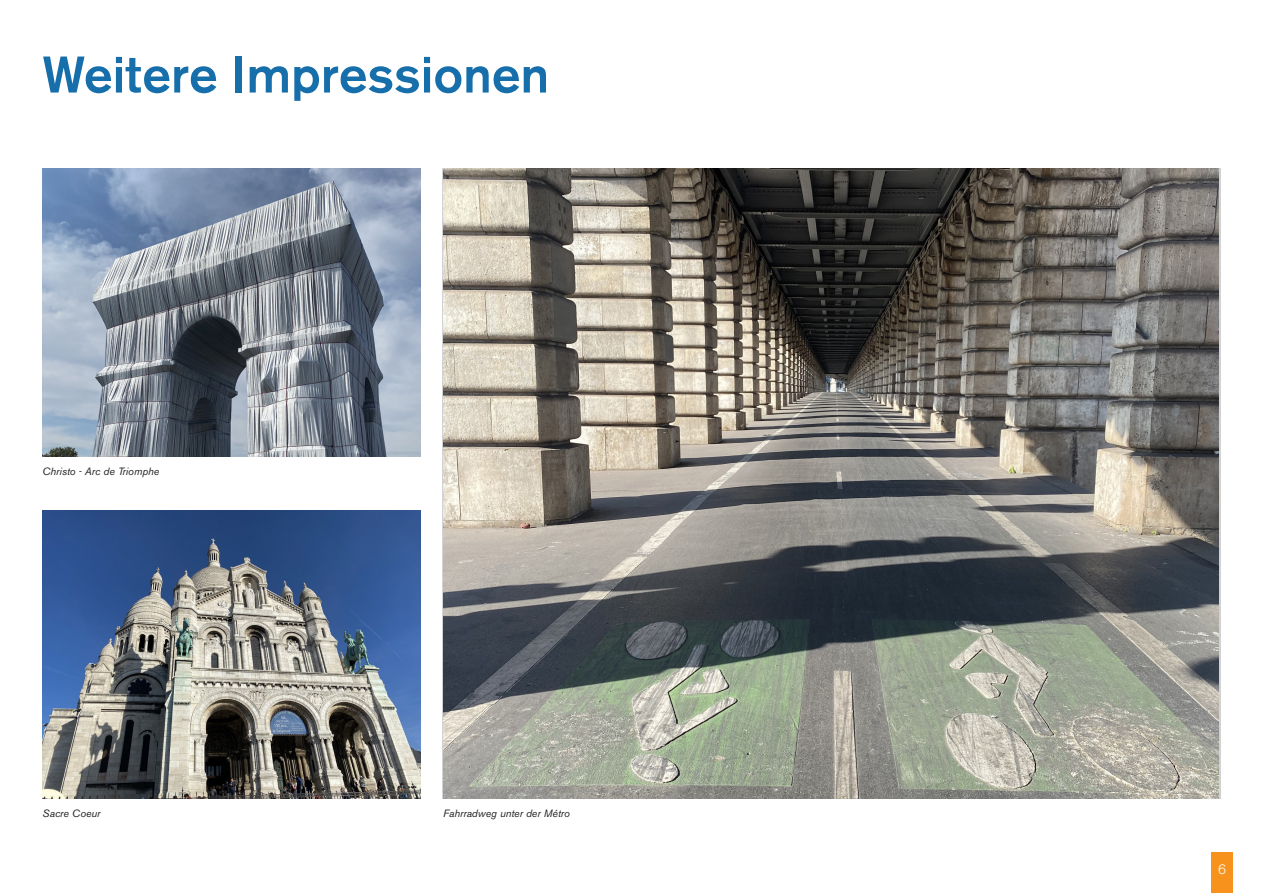
<style>
.page{position:relative;width:1263px;height:893px;background:#fff}
.page>*{position:absolute;margin:0;border:0;box-sizing:border-box;transform-origin:0 0}
.Headline_1{font:500 51px "Akzidenz Grotesk BQ";color:#166eaa}
.pagina{font:300 13.5px "Akzidenz Grotesk BQ";color:#fff}
.Bildunterschrift{font:italic 10.5px "Akzidenz Grotesk BQ";color:#231f20}
</style>
<div class="page">
<img style="left:444px;top:169px;width:775px;height:630px">
<img style="left:43px;top:169px;width:378px;height:288px">
<img style="left:43px;top:511px;width:378px;height:288px">
<div style="left:1211px;top:853px;width:22px;height:40px;background:#f7931d"></div>
<p class="Headline_1" style="left:43px;top:43px;width:508px">Weitere Impressionen</p>
<p class="Bildunterschrift" style="left:43px;top:465px;width:118px">Christo - Arc de Triomphe</p>
<p class="Bildunterschrift" style="left:43px;top:807px;width:60px">Sacre Coeur</p>
<p class="Bildunterschrift" style="left:443px;top:807px;width:128px">Fahrradweg unter der Métro</p>
<p class="pagina" style="left:1218px;top:862px;width:9px">6</p>
</div>
